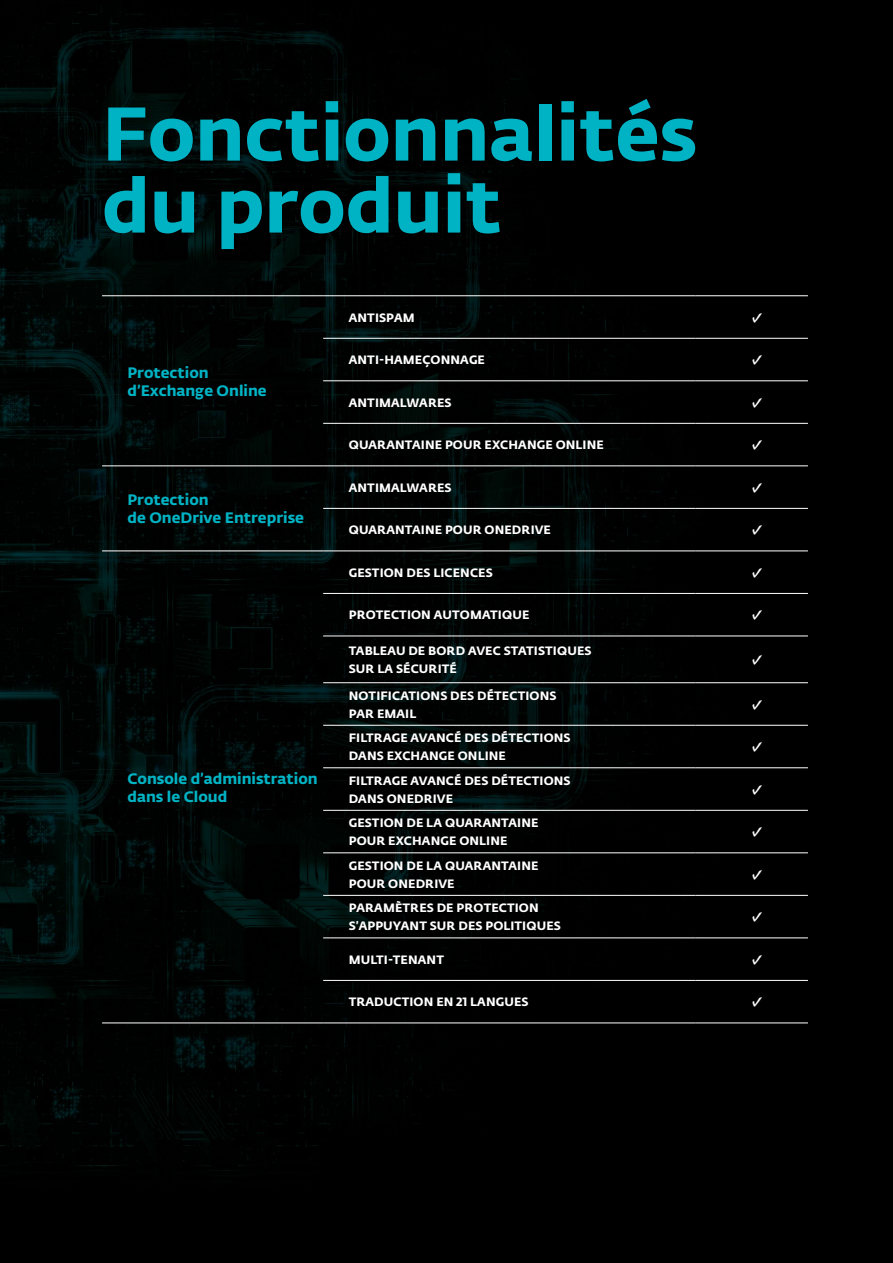
<style>
.page{position:relative;width:893px;height:1263px;background:#fff}
.page>*{position:absolute;margin:0;border:0;box-sizing:border-box;transform-origin:0 0}
.t1{font:75px/72px "Fedra Sans Alt Pro Bold LF";color:#00b3c4}
.t2{font:22.5px "Fedra Sans Alt Pro Bold LF";color:#fff}
.t3{font:15px/18px "Fedra Sans Alt Pro Bold LF";color:#00b3c4}
.t4{font:12px/18px "Fedra Sans Alt Pro Bold LF";letter-spacing:.01em;color:#fff}
</style>
<div class="page">
<img style="left:0;top:0;width:893px;height:1263px">
<hr style="left:102px;top:295px;width:221px;height:1px;background:#fff">
<hr style="left:323px;top:295px;width:372px;height:1px;background:#fff">
<hr style="left:695px;top:295px;width:113px;height:1px;background:#fff">
<hr style="left:323px;top:338px;width:372px;height:1px;background:#fff">
<hr style="left:695px;top:338px;width:113px;height:1px;background:#fff">
<hr style="left:323px;top:381px;width:372px;height:1px;background:#fff">
<hr style="left:695px;top:381px;width:113px;height:1px;background:#fff">
<hr style="left:323px;top:423px;width:372px;height:1px;background:#fff">
<hr style="left:695px;top:423px;width:113px;height:1px;background:#fff">
<hr style="left:102px;top:466px;width:221px;height:1px;background:#fff">
<hr style="left:102px;top:551px;width:221px;height:1px;background:#fff">
<hr style="left:323px;top:466px;width:372px;height:1px;background:#fff">
<hr style="left:695px;top:466px;width:113px;height:1px;background:#fff">
<hr style="left:323px;top:508px;width:372px;height:1px;background:#fff">
<hr style="left:695px;top:508px;width:113px;height:1px;background:#fff">
<hr style="left:323px;top:551px;width:372px;height:1px;background:#fff">
<hr style="left:695px;top:551px;width:113px;height:1px;background:#fff">
<hr style="left:102px;top:1023px;width:221px;height:1px;background:#fff">
<hr style="left:323px;top:593px;width:372px;height:1px;background:#fff">
<hr style="left:695px;top:593px;width:113px;height:1px;background:#fff">
<hr style="left:323px;top:636px;width:372px;height:1px;background:#fff">
<hr style="left:695px;top:636px;width:113px;height:1px;background:#fff">
<hr style="left:323px;top:682px;width:372px;height:1px;background:#fff">
<hr style="left:695px;top:682px;width:113px;height:1px;background:#fff">
<hr style="left:323px;top:725px;width:372px;height:1px;background:#fff">
<hr style="left:695px;top:725px;width:113px;height:1px;background:#fff">
<hr style="left:323px;top:767px;width:372px;height:1px;background:#fff">
<hr style="left:695px;top:767px;width:113px;height:1px;background:#fff">
<hr style="left:323px;top:810px;width:372px;height:1px;background:#fff">
<hr style="left:695px;top:810px;width:113px;height:1px;background:#fff">
<hr style="left:323px;top:852px;width:372px;height:1px;background:#fff">
<hr style="left:695px;top:852px;width:113px;height:1px;background:#fff">
<hr style="left:323px;top:895px;width:372px;height:1px;background:#fff">
<hr style="left:695px;top:895px;width:113px;height:1px;background:#fff">
<hr style="left:323px;top:938px;width:372px;height:1px;background:#fff">
<hr style="left:695px;top:938px;width:113px;height:1px;background:#fff">
<hr style="left:323px;top:980px;width:372px;height:1px;background:#fff">
<hr style="left:695px;top:980px;width:113px;height:1px;background:#fff">
<hr style="left:323px;top:1023px;width:372px;height:1px;background:#fff">
<hr style="left:695px;top:1023px;width:113px;height:1px;background:#fff">
<h1 class="t1" style="left:102px;top:92px;width:597px">Fonctionnalités du produit</h1>
<p class="t3" style="left:128px;top:362px;width:141px">Protection d’Exchange Online</p>
<p class="t3" style="left:128px;top:490px;width:178px">Protection<br>de OneDrive Entreprise</p>
<p class="t3" style="left:128px;top:768px;width:192px">Console d’administration dans le Cloud</p>
<p class="t4" style="left:349px;top:308px;width:67px">ANTISPAM</p>
<h2 class="t2" style="left:748px;top:300px;width:17px">✓</h2>
<p class="t4" style="left:349px;top:350px;width:138px">ANTI-HAMEÇONNAGE</p>
<h2 class="t2" style="left:748px;top:342px;width:17px">✓</h2>
<p class="t4" style="left:349px;top:393px;width:104px">ANTIMALWARES</p>
<h2 class="t2" style="left:748px;top:385px;width:17px">✓</h2>
<p class="t4" style="left:349px;top:435px;width:257px">QUARANTAINE POUR EXCHANGE ONLINE</p>
<h2 class="t2" style="left:748px;top:427px;width:17px">✓</h2>
<p class="t4" style="left:349px;top:478px;width:104px">ANTIMALWARES</p>
<h2 class="t2" style="left:748px;top:470px;width:17px">✓</h2>
<p class="t4" style="left:349px;top:520px;width:204px">QUARANTAINE POUR ONEDRIVE</p>
<h2 class="t2" style="left:748px;top:512px;width:17px">✓</h2>
<p class="t4" style="left:349px;top:563px;width:146px">GESTION DES LICENCES</p>
<h2 class="t2" style="left:748px;top:555px;width:17px">✓</h2>
<p class="t4" style="left:349px;top:605px;width:182px">PROTECTION AUTOMATIQUE</p>
<h2 class="t2" style="left:748px;top:597px;width:17px">✓</h2>
<p class="t4" style="left:349px;top:641px;width:244px">TABLEAU DE BORD AVEC STATISTIQUES<br>SUR LA SÉCURITÉ</p>
<h2 class="t2" style="left:748px;top:642px;width:17px">✓</h2>
<p class="t4" style="left:349px;top:685px;width:209px">NOTIFICATIONS DES DÉTECTIONS<br>PAR EMAIL</p>
<h2 class="t2" style="left:748px;top:687px;width:17px">✓</h2>
<p class="t4" style="left:349px;top:728px;width:223px">FILTRAGE AVANCÉ DES DÉTECTIONS<br>DANS EXCHANGE ONLINE</p>
<h2 class="t2" style="left:748px;top:729px;width:17px">✓</h2>
<p class="t4" style="left:349px;top:770px;width:223px">FILTRAGE AVANCÉ DES DÉTECTIONS<br>DANS ONEDRIVE</p>
<h2 class="t2" style="left:748px;top:772px;width:17px">✓</h2>
<p class="t4" style="left:349px;top:813px;width:191px">GESTION DE LA QUARANTAINE<br>POUR EXCHANGE ONLINE</p>
<h2 class="t2" style="left:748px;top:814px;width:17px">✓</h2>
<p class="t4" style="left:349px;top:856px;width:191px">GESTION DE LA QUARANTAINE<br>POUR ONEDRIVE</p>
<h2 class="t2" style="left:748px;top:857px;width:17px">✓</h2>
<p class="t4" style="left:349px;top:898px;width:214px">PARAMÈTRES DE PROTECTION<br>S’APPUYANT SUR DES POLITIQUES</p>
<h2 class="t2" style="left:748px;top:899px;width:17px">✓</h2>
<p class="t4" style="left:349px;top:950px;width:97px">MULTI-TENANT</p>
<h2 class="t2" style="left:748px;top:942px;width:17px">✓</h2>
<p class="t4" style="left:349px;top:992px;width:181px">TRADUCTION EN 21 LANGUES</p>
<h2 class="t2" style="left:748px;top:984px;width:17px">✓</h2>
</div>
